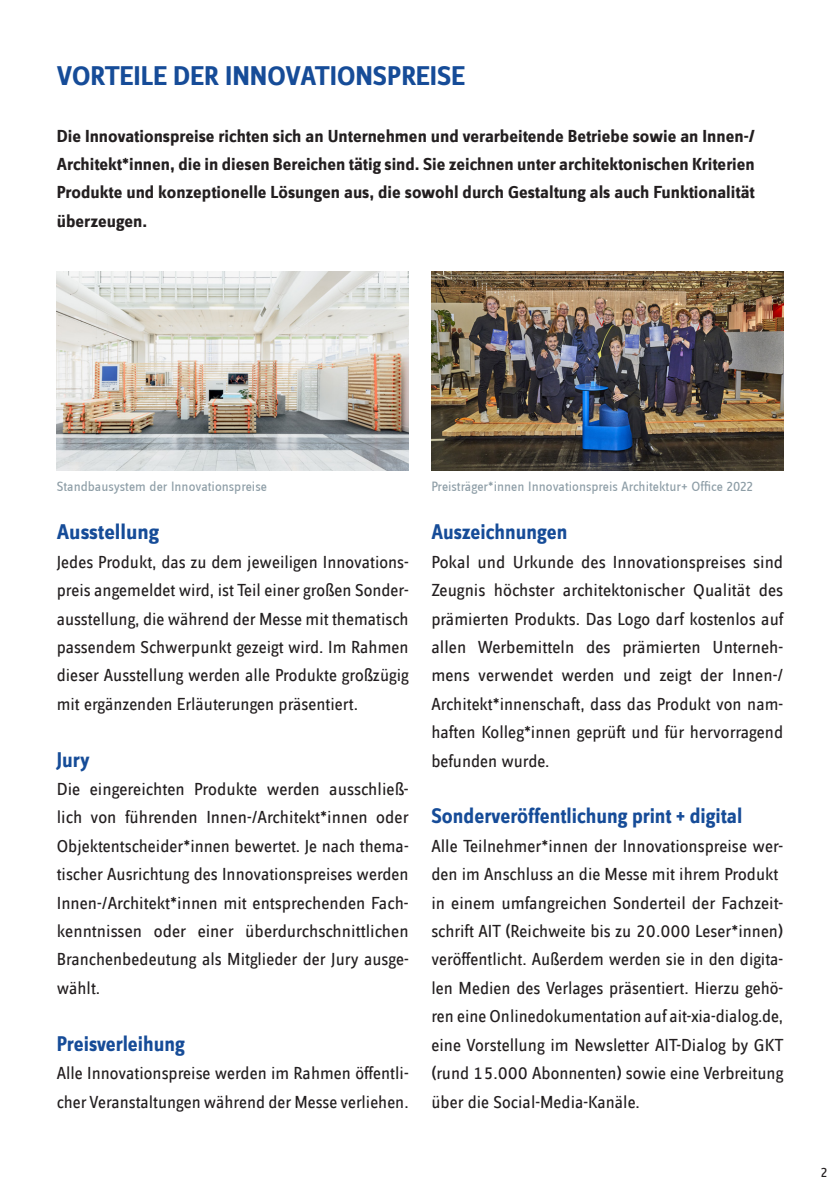
<style>
.page{position:relative;width:840px;height:1191px;background:#fff}
.page>*{position:absolute;margin:0;border:0;box-sizing:border-box;transform-origin:0 0}
.t1{font:700 28px "Zine Sans Dis";color:#164c98}
.t2{font:700 22px "Zine Sans Dis";color:#164c98;scale:.94 1}
.t3{font:700 22px "Zine Sans Dis";color:#164c98}
.t4{font:18px/28.4px "Zine Sans Dis Regular Roman Tf";color:#231f20;text-align:justify}
.t5{font:700 18px/28.4px "Zine Sans Dis";color:#231f20;text-align:justify}
.t6{font:14px "Zine Sans Dis";color:#8d9da6}
.t7{font:14px "Zine Sans Dis";color:#231f20}
</style>
<div class="page">
<img style="left:57px;top:272px;width:351px;height:199px">
<img style="left:431px;top:272px;width:351px;height:199px">
<p class="t1" style="left:57px;top:61px;width:409px">VORTEILE DER INNOVATIONSPREISE</p>
<p class="t5" style="left:57px;top:122px;width:699px">Die Innovationspreise richten sich an Unternehmen und verarbeitende Betriebe sowie an Innen-/ Architekt*innen, die in diesen Bereichen tätig sind. Sie zeichnen unter architektonischen Kriterien Produkte und konzeptionelle Lösungen aus, die sowohl durch Gestaltung als auch Funktionalität überzeugen.</p>
<p class="t6" style="left:57px;top:479px;width:211px">Standbausystem der Innovationspreise</p>
<p class="t6" style="left:431px;top:479px;width:323px">Preisträger*innen Innovationspreis Architektur+ Office 2022</p>
<p class="t3" style="left:57px;top:521px;width:104px">Ausstellung</p>
<p class="t4" style="left:57px;top:548px;width:353px">Jedes Produkt, das zu dem jeweiligen Innovations&shy;preis angemeldet wird, ist Teil einer großen Sonder&shy;ausstellung, die während der Messe mit thematisch passendem Schwerpunkt gezeigt wird. Im Rahmen dieser Ausstellung werden alle Produkte großzügig mit ergänzenden Erläuterungen präsentiert.</p>
<p class="t2" style="left:57px;top:748px;width:37px">Jury</p>
<p class="t4" style="left:57px;top:775px;width:353px">Die eingereichten Produkte werden ausschließ&shy;lich von führenden Innen-/Architekt*innen oder Objektentscheider*innen bewertet. Je nach thema&shy;tischer Ausrichtung des Innovationspreises werden Innen-/Architekt*innen mit entsprechenden Fach&shy;kenntnissen oder einer überdurchschnittlichen Branchenbedeutung als Mitglieder der Jury ausge&shy;wählt.</p>
<p class="t2" style="left:57px;top:1032px;width:138px">Preisverleihung</p>
<p class="t4" style="left:57px;top:1059px;width:353px">Alle Innovationspreise werden im Rahmen öffentli&shy;cher Veranstaltungen während der Messe verliehen.</p>
<p class="t2" style="left:431px;top:521px;width:146px">Auszeichnungen</p>
<p class="t4" style="left:431px;top:548px;width:353px">Pokal und Urkunde des Innovationspreises sind Zeugnis höchster architektonischer Qualität des prämierten Produkts. Das Logo darf kostenlos auf allen Werbemitteln des prämierten Unterneh&shy;mens verwendet werden und zeigt der Innen-/ Architekt*innenschaft, dass das Produkt von nam&shy;haften Kolleg*innen geprüft und für hervorragend befunden wurde.</p>
<p class="t2" style="left:431px;top:805px;width:332px">Sonderveröffentlichung print + digital</p>
<p class="t4" style="left:431px;top:832px;width:353px">Alle Teilnehmer*innen der Innovationspreise wer&shy;den im Anschluss an die Messe mit ihrem Produkt</p>
<p class="t4" style="left:431px;top:889px;width:353px">in einem umfangreichen Sonderteil der Fachzeit&shy;schrift AIT (Reichweite bis zu 20.000 Leser*innen) veröffentlicht. Außerdem werden sie in den digita&shy;len Medien des Verlages präsentiert. Hierzu gehö&shy;ren eine Onlinedokumentation auf ait-xia-dialog.de, eine Vorstellung im Newsletter AIT-Dialog by GKT (rund 15.000 Abonnenten) sowie eine Verbreitung über die Social-Media-Kanäle.</p>
<p class="t7" style="left:820px;top:1165px;width:8px">2</p>
</div>
